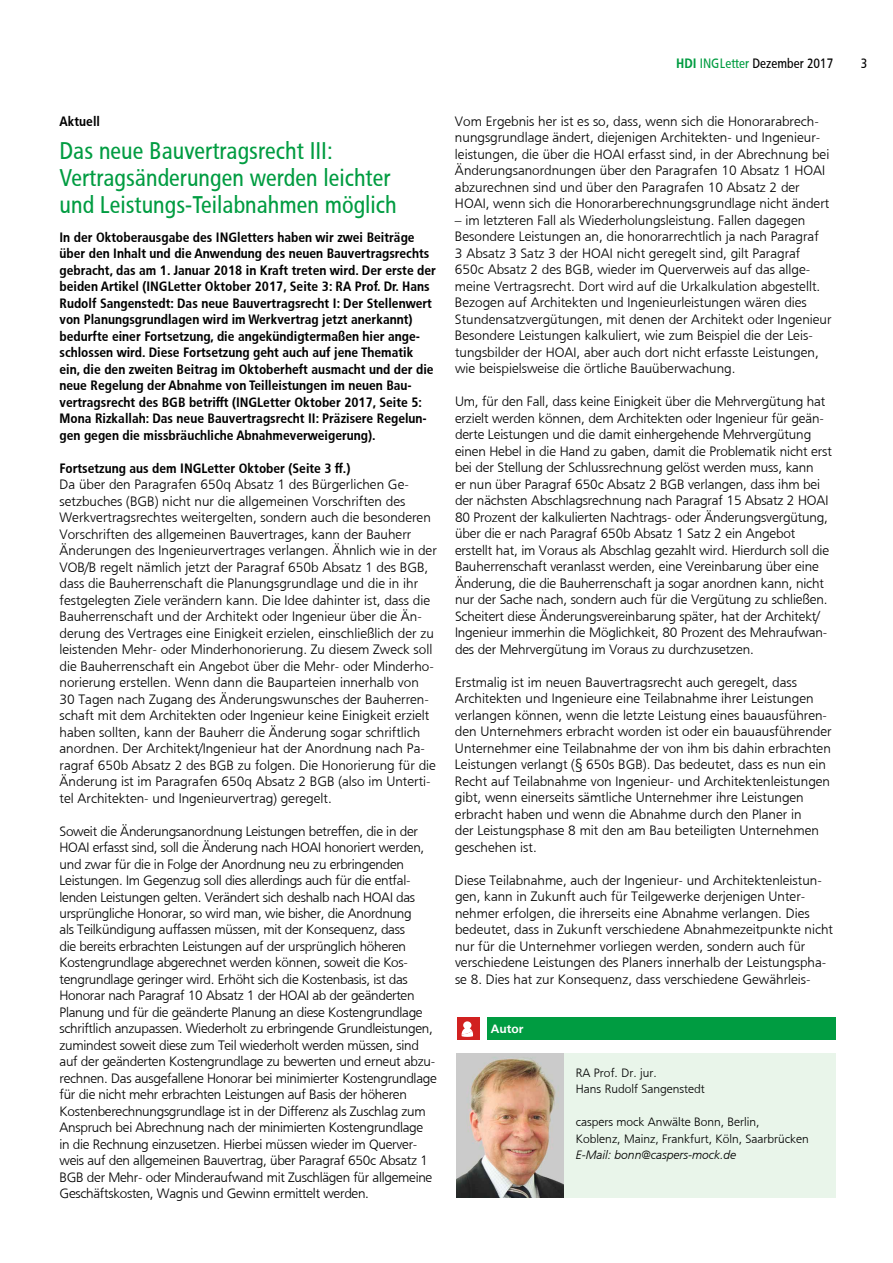
<style>
.page{position:relative;width:893px;height:1263px;background:#fff}
.page>*{position:absolute;margin:0;border:0;box-sizing:border-box;transform-origin:0 0}
.t1{font:24px/27px "HDI Gerling Sans Cond Regular";color:#009c41}
.t2{font:13.5px/16.5px "HDI Gerling Sans Light";color:#000}
.t3{font:13.5px/16.5px "HDI Gerling Sans Light";letter-spacing:-.02em;color:#000}
.t4{font:13.5px/16.5px "HDI Gerling Sans Cond Bold";color:#000}
.t5{font:13.5px "HDI Gerling Sans Cond Regular";color:#000}
.t6{font:12px/16.5px "HDI Gerling Sans Light";color:#000}
.t7{font:12px "HDI Gerling Sans Light Italic";color:#000}
.t8{font:12px "HDI Gerling Sans Bold";color:#fff}
.s1{font-family:"HDI Gerling Sans Cond Bold";color:#009c41}
.s2{color:#009c41}
</style>
<div class="page">
<div style="left:563px;top:1053px;width:272px;height:144px;background:#e9f5ea"></div>
<img style="left:457px;top:1053px;width:106px;height:144px">
<div style="left:457px;top:1017px;width:23px;height:23px;background:#d12120"></div>
<svg style="left:462px;top:1021px;width:11px;height:16px"></svg>
<div style="left:487px;top:1017px;width:348px;height:23px;background:#009c41"></div>
<p class="t5" style="left:676px;top:56px;width:159px"><span class="s1">HDI</span> <span class="s2">INGLetter</span> Dezember 2017</p>
<p class="t5" style="left:861px;top:56px;width:8px">3</p>
<p class="t4" style="left:60px;top:113px;width:42px">Aktuell</p>
<h1 class="t1" style="left:60px;top:138px;width:339px">Das neue Bauvertragsrecht III:<br>Vertragsänderungen werden leichter und Leistungs-Teilabnahmen möglich</h1>
<p class="t4" style="left:60px;top:229px;width:378px">In der Oktoberausgabe des INGletters haben wir zwei Beiträge über den Inhalt und die Anwendung des neuen Bauvertragsrechts gebracht, das am 1. Januar 2018 in Kraft treten wird. Der erste der beiden Artikel (INGLetter Oktober 2017, Seite 3: RA Prof. Dr. Hans Rudolf Sangenstedt: Das neue Bauvertragsrecht I: Der Stellenwert von Planungsgrundlagen wird im Werkvertrag jetzt anerkannt) bedurfte einer Fortsetzung, die angekündigtermaßen hier ange&shy;schlossen wird. Diese Fortsetzung geht auch auf jene Thematik ein, die den zweiten Beitrag im Oktoberheft ausmacht und der die neue Regelung der Abnahme von Teilleistungen im neuen Bau&shy;vertragsrecht des BGB betrifft (INGLetter Oktober 2017, Seite 5:<br>Mona Rizkallah: Das neue Bauvertragsrecht II: Präzisere Regelun&shy;gen gegen die missbräuchliche Abnahmeverweigerung).</p>
<p class="t4" style="left:60px;top:460px;width:292px">Fortsetzung aus dem INGLetter Oktober (Seite 3 ff.)</p>
<p class="t2" style="left:60px;top:476px;width:379px">Da über den Paragrafen 650q Absatz 1 des Bürgerlichen Ge&shy;setzbuches (BGB) nicht nur die allgemeinen Vorschriften des Werkvertragsrechtes weitergelten, sondern auch die besonderen Vorschriften des allgemeinen Bauvertrages, kann der Bauherr Änderungen des Ingenieurvertrages verlangen. Ähnlich wie in der VOB/B regelt nämlich jetzt der Paragraf 650b Absatz 1 des BGB, dass die Bauherrenschaft die Planungsgrundlage und die in ihr festgelegten Ziele verändern kann. Die Idee dahinter ist, dass die Bauherrenschaft und der Architekt oder Ingenieur über die Än&shy;derung des Vertrages eine Einigkeit erzielen, einschließlich der zu leistenden Mehr- oder Minderhonorierung. Zu diesem Zweck soll die Bauherrenschaft ein Angebot über die Mehr- oder Minderho&shy;norierung erstellen. Wenn dann die Bauparteien innerhalb von 30 Tagen nach Zugang des Änderungswunsches der Bauherren&shy;schaft mit dem Architekten oder Ingenieur keine Einigkeit erzielt haben sollten, kann der Bauherr die Änderung sogar schriftlich anordnen. Der Architekt/Ingenieur hat der Anordnung nach Pa&shy;ragraf 650b Absatz 2 des BGB zu folgen. Die Honorierung für die Änderung ist im Paragrafen 650q Absatz 2 BGB (also im Unterti&shy;tel Architekten- und Ingenieurvertrag) geregelt.</p>
<p class="t3" style="left:60px;top:823px;width:379px">Soweit die Änderungsanordnung Leistungen betreffen, die in der HOAI erfasst sind, soll die Änderung nach HOAI honoriert werden, und zwar für die in Folge der Anordnung neu zu erbringenden Leistungen. Im Gegenzug soll dies allerdings auch für die entfal&shy;lenden Leistungen gelten. Verändert sich deshalb nach HOAI das ursprüngliche Honorar, so wird man, wie bisher, die Anordnung<br>als Teilkündigung auffassen müssen, mit der Konsequenz, dass<br>die bereits erbrachten Leistungen auf der ursprünglich höheren Kostengrundlage abgerechnet werden können, soweit die Kos&shy;tengrundlage geringer wird. Erhöht sich die Kostenbasis, ist das Honorar nach Paragraf 10 Absatz 1 der HOAI ab der geänderten Planung und für die geänderte Planung an diese Kostengrundlage schriftlich anzupassen. Wiederholt zu erbringende Grundleistungen, zumindest soweit diese zum Teil wiederholt werden müssen, sind auf der geänderten Kostengrundlage zu bewerten und erneut abzu&shy;rechnen. Das ausgefallene Honorar bei minimierter Kostengrundlage für die nicht mehr erbrachten Leistungen auf Basis der höheren Kostenberechnungsgrundlage ist in der Differenz als Zuschlag zum Anspruch bei Abrechnung nach der minimierten Kostengrundlage<br>in die Rechnung einzusetzen. Hierbei müssen wieder im Querver&shy;weis auf den allgemeinen Bauvertrag, über Paragraf 650c Absatz 1<br>BGB der Mehr- oder Minderaufwand mit Zuschlägen für allgemeine Geschäftskosten, Wagnis und Gewinn ermittelt werden.</p>
<p class="t2" style="left:455px;top:113px;width:376px">Vom Ergebnis her ist es so, dass, wenn sich die Honorarabrech&shy;nungsgrundlage ändert, diejenigen Architekten- und Ingenieur&shy;leistungen, die über die HOAI erfasst sind, in der Abrechnung bei Änderungsanordnungen über den Paragrafen 10 Absatz 1 HOAI abzurechnen sind und über den Paragrafen 10 Absatz 2 der HOAI, wenn sich die Honorarberechnungsgrundlage nicht ändert</p>
<p class="t2" style="left:455px;top:212px;width:378px">– im letzteren Fall als Wiederholungsleistung. Fallen dagegen Besondere Leistungen an, die honorarrechtlich ja nach Paragraf<br>3 Absatz 3 Satz 3 der HOAI nicht geregelt sind, gilt Paragraf 650c Absatz 2 des BGB, wieder im Querverweis auf das allge&shy;meine Vertragsrecht. Dort wird auf die Urkalkulation abgestellt.<br>Bezogen auf Architekten und Ingenieurleistungen wären dies Stundensatzvergütungen, mit denen der Architekt oder Ingenieur Besondere Leistungen kalkuliert, wie zum Beispiel die der Leis&shy;tungsbilder der HOAI, aber auch dort nicht erfasste Leistungen, wie beispielsweise die örtliche Bauüberwachung.</p>
<p class="t2" style="left:455px;top:393px;width:378px">Um, für den Fall, dass keine Einigkeit über die Mehrvergütung hat erzielt werden können, dem Architekten oder Ingenieur für geän&shy;derte Leistungen und die damit einhergehende Mehrvergütung einen Hebel in die Hand zu gaben, damit die Problematik nicht erst bei der Stellung der Schlussrechnung gelöst werden muss, kann<br>er nun über Paragraf 650c Absatz 2 BGB verlangen, dass ihm bei der nächsten Abschlagsrechnung nach Paragraf 15 Absatz 2 HOAI 80 Prozent der kalkulierten Nachtrags- oder Änderungsvergütung, über die er nach Paragraf 650b Absatz 1 Satz 2 ein Angebot erstellt hat, im Voraus als Abschlag gezahlt wird. Hierdurch soll die Bauherrenschaft veranlasst werden, eine Vereinbarung über eine Änderung, die die Bauherrenschaft ja sogar anordnen kann, nicht nur der Sache nach, sondern auch für die Vergütung zu schließen.<br>Scheitert diese Änderungsvereinbarung später, hat der Architekt/ Ingenieur immerhin die Möglichkeit, 80 Prozent des Mehraufwan&shy;des der Mehrvergütung im Voraus zu durchzusetzen.</p>
<p class="t2" style="left:455px;top:674px;width:378px">Erstmalig ist im neuen Bauvertragsrecht auch geregelt, dass Architekten und Ingenieure eine Teilabnahme ihrer Leistungen verlangen können, wenn die letzte Leistung eines bauausführen&shy;den Unternehmers erbracht worden ist oder ein bauausführender Unternehmer eine Teilabnahme der von ihm bis dahin erbrachten Leistungen verlangt (§ 650s BGB). Das bedeutet, dass es nun ein Recht auf Teilabnahme von Ingenieur- und Architektenleistungen gibt, wenn einerseits sämtliche Unternehmer ihre Leistungen erbracht haben und wenn die Abnahme durch den Planer in<br>der Leistungsphase 8 mit den am Bau beteiligten Unternehmen geschehen ist.</p>
<p class="t2" style="left:455px;top:872px;width:380px">Diese Teilabnahme, auch der Ingenieur- und Architektenleistun&shy;gen, kann in Zukunft auch für Teilgewerke derjenigen Unter&shy;nehmer erfolgen, die ihrerseits eine Abnahme verlangen. Dies bedeutet, dass in Zukunft verschiedene Abnahmezeitpunkte nicht nur für die Unternehmer vorliegen werden, sondern auch für verschiedene Leistungen des Planers innerhalb der Leistungspha&shy;se 8. Dies hat zur Konsequenz, dass verschiedene Gewährleis-</p>
<p class="t8" style="left:491px;top:1021px;width:34px">Autor</p>
<p class="t6" style="left:576px;top:1064px;width:130px">RA Prof. Dr. jur.<br>Hans Rudolf Sangenstedt</p>
<p class="t6" style="left:576px;top:1114px;width:234px">caspers mock Anwälte Bonn, Berlin,<br>Koblenz, Mainz, Frankfurt, Köln, Saarbrücken</p>
<p class="t7" style="left:576px;top:1148px;width:162px">E-Mail: bonn@caspers-mock.de</p>
</div>
